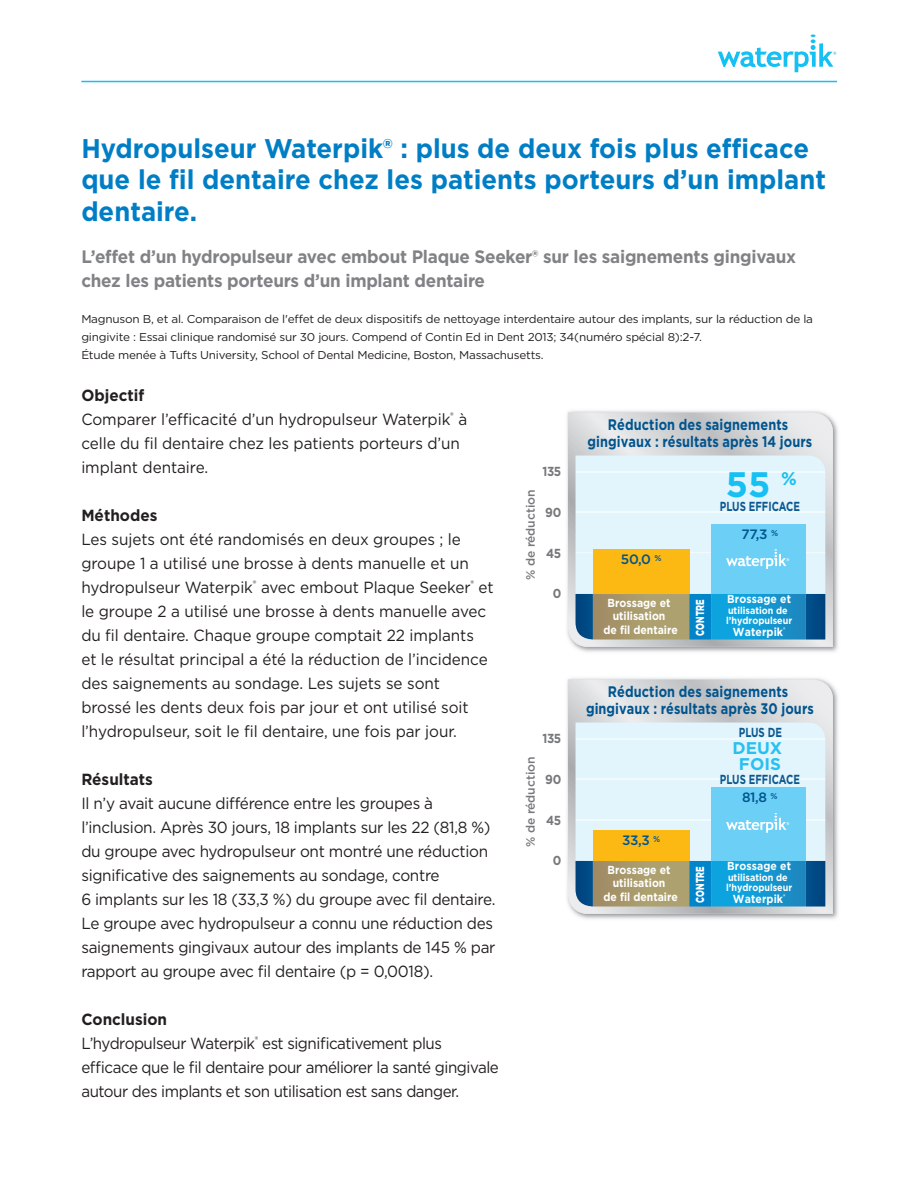
<style>
.page{position:relative;width:918px;height:1188px;background:#fff}
.page>*{position:absolute;margin:0;border:0;box-sizing:border-box;transform-origin:0 0}
.t1{font:700 35.4px "Gotham";color:#17c0f2}
.t2{font:700 27px/31.5px "Gotham";color:#007ec5;scale:.95 1}
.t3{font:700 18px/24px "Gotham";letter-spacing:-.015em;color:#808285;scale:.95 1}
.t4{font:700 16.95px/16.5px "Gotham";color:#28c0f1;text-align:center}
.t5{font:16.2px/24px "Gotham";letter-spacing:-.02em;color:#231f20;scale:.95 1}
.t6{font:16.2px/24px "Gotham";letter-spacing:-.02em;color:#231f20;scale:.94 1}
.t7{font:700 16.2px "Gotham";color:#231f20;scale:.95 1}
.t8{font:700 15.3px/17px "Gotham";letter-spacing:.005em;color:#00548e;text-align:center;scale:.83 1}
.t9{font:500 13.5px "Gotham";letter-spacing:-.025em;color:#00548e}
.t10{font:700 13.05px "Gotham";color:#0b5790;scale:.75 1}
.t11{font:700 13.05px "Gotham";letter-spacing:-.025em;color:#76787b;scale:.9 1}
.t12{font:500 12.15px "Gotham";letter-spacing:-.01em;color:#76787b}
.t13{font:700 11.55px/13.5px "Gotham";color:#fff;text-align:center;scale:.9 1}
.t14{font:900 11.55px "Gotham";color:#fff;scale:.71 1}
.Reference{font:11.4px/18px "Gotham";letter-spacing:-.02em;color:#231f20}
.t15{font:700 10.05px/10.5px "Gotham";color:#fff;scale:.9 1}
.t16{font:700 6.75px "Gotham";color:#fff;scale:.9 1}
</style>
<div class="page">
<hr style="left:81px;top:81px;width:756px;height:1px;background:#15c0f2">
<svg style="left:718px;top:34px;width:118px;height:38px"></svg>
<img style="left:567px;top:410px;width:271px;height:242px">
<img style="left:567px;top:678px;width:271px;height:241px">
<svg style="left:568px;top:413px;width:265px;height:234px;background:#b9d1cf"></svg>
<svg style="left:568px;top:680px;width:265px;height:234px;background:#b8d2d4"></svg>
<svg style="left:726px;top:549px;width:63px;height:20px"></svg>
<svg style="left:726px;top:813px;width:63px;height:20px"></svg>
<p class="t2" style="left:81px;top:132px;width:785px">Hydropulseur Waterpik® : plus de deux fois plus efficace que le fil dentaire chez les patients porteurs d’un implant dentaire.</p>
<p class="t3" style="left:81px;top:244px;width:754px">L’effet d’un hydropulseur avec embout Plaque Seeker® sur les saignements gingivaux chez les patients porteurs d’un implant dentaire</p>
<p class="Reference" style="left:81px;top:309px;width:733px">Magnuson B, et al. Comparaison de l'effet de deux dispositifs de nettoyage interdentaire autour des implants, sur la réduction de la gingivite : Essai clinique randomisé sur 30 jours. Compend of Contin Ed in Dent 2013; 34(numéro spécial 8):2-7.<br>Étude menée à Tufts University, School of Dental Medicine, Boston, Massachusetts.</p>
<p class="t7" style="left:81px;top:384px;width:68px">Objectif</p>
<p class="t5" style="left:81px;top:407px;width:408px">Comparer l’efficacité d’un hydropulseur Waterpik<sup>®</sup> à celle du fil dentaire chez les patients porteurs d’un implant dentaire.</p>
<p class="t7" style="left:81px;top:504px;width:82px">Méthodes</p>
<p class="t5" style="left:81px;top:527px;width:436px">Les sujets ont été randomisés en deux groupes ; le groupe 1 a utilisé une brosse à dents manuelle et un hydropulseur Waterpik<sup>®</sup> avec embout Plaque Seeker<sup>®</sup> et le groupe 2 a utilisé une brosse à dents manuelle avec du fil dentaire. Chaque groupe comptait 22 implants<br>et le résultat principal a été la réduction de l’incidence des saignements au sondage. Les sujets se sont brossé les dents deux fois par jour et ont utilisé soit l’hydropulseur, soit le fil dentaire, une fois par jour.</p>
<p class="t7" style="left:81px;top:768px;width:77px">Résultats</p>
<p class="t5" style="left:81px;top:791px;width:437px">Il n’y avait aucune différence entre les groupes à l’inclusion. Après 30 jours, 18 implants sur les 22 (81,8 %) du groupe avec hydropulseur ont montré une réduction significative des saignements au sondage, contre<br>6 implants sur les 18 (33,3 %) du groupe avec fil dentaire.<br>Le groupe avec hydropulseur a connu une réduction des saignements gingivaux autour des implants de 145 % par rapport au groupe avec fil dentaire (p = 0,0018).</p>
<p class="t7" style="left:81px;top:1008px;width:92px">Conclusion</p>
<p class="t6" style="left:81px;top:1031px;width:446px">L’hydropulseur Waterpik<sup>®</sup> est significativement plus efficace que le fil dentaire pour améliorer la santé gingivale autour des implants et son utilisation est sans danger.</p>
<p class="t8" style="left:588px;top:416px;width:272px">Réduction des saignements gingivaux : résultats après 14 jours</p>
<p class="t11" style="left:542px;top:463px;width:23px">135</p>
<p class="t11" style="left:545px;top:504px;width:19px">90</p>
<p class="t11" style="left:546px;top:544px;width:18px">45</p>
<p class="t11" style="left:553px;top:585px;width:11px">0</p>
<p class="t1" style="left:726px;top:461px;width:72px">55 <sup>%</sup></p>
<p class="t10" style="left:720px;top:498px;width:109px">PLUS EFFICACE</p>
<p class="t12" style="left:523px;top:580px;width:92px;rotate:-90deg">% de réduction</p>
<p class="t9" style="left:741px;top:525px;width:38px">77,3 <sup>%</sup></p>
<p class="t9" style="left:621px;top:550px;width:42px">50,0 <sup>%</sup></p>
<p class="t13" style="left:603px;top:596px;width:84px">Brossage et utilisation<br>de fil dentaire</p>
<p class="t13" style="left:727px;top:592px;width:73px">Brossage et</p>
<p class="t14" style="left:692px;top:636px;width:53px;rotate:-90deg">CONTRE</p>
<p class="t15" style="left:726px;top:605px;width:75px">utilisation de l’hydropulseur</p>
<p class="t13" style="left:733px;top:625px;width:57px">Waterpik</p>
<p class="t16" style="left:783px;top:626px;width:4px">®</p>
<p class="t8" style="left:586px;top:683px;width:276px">Réduction des saignements gingivaux : résultats après 30 jours</p>
<p class="t10" style="left:739px;top:724px;width:59px">PLUS DE</p>
<p class="t4" style="left:733px;top:740px;width:51px">DEUX<br>FOIS</p>
<p class="t10" style="left:720px;top:771px;width:109px">PLUS EFFICACE</p>
<p class="t11" style="left:542px;top:730px;width:23px">135</p>
<p class="t11" style="left:545px;top:771px;width:19px">90</p>
<p class="t11" style="left:546px;top:811px;width:18px">45</p>
<p class="t11" style="left:553px;top:852px;width:11px">0</p>
<p class="t12" style="left:523px;top:847px;width:92px;rotate:-90deg">% de réduction</p>
<p class="t9" style="left:742px;top:789px;width:37px">81,8 <sup>%</sup></p>
<p class="t9" style="left:622px;top:832px;width:40px">33,3 <sup>%</sup></p>
<p class="t13" style="left:603px;top:863px;width:84px">Brossage et utilisation<br>de fil dentaire</p>
<p class="t13" style="left:727px;top:859px;width:73px">Brossage et</p>
<p class="t14" style="left:692px;top:903px;width:53px;rotate:-90deg">CONTRE</p>
<p class="t15" style="left:726px;top:872px;width:75px">utilisation de l’hydropulseur</p>
<p class="t13" style="left:733px;top:892px;width:57px">Waterpik</p>
<p class="t16" style="left:783px;top:893px;width:4px">®</p>
</div>
